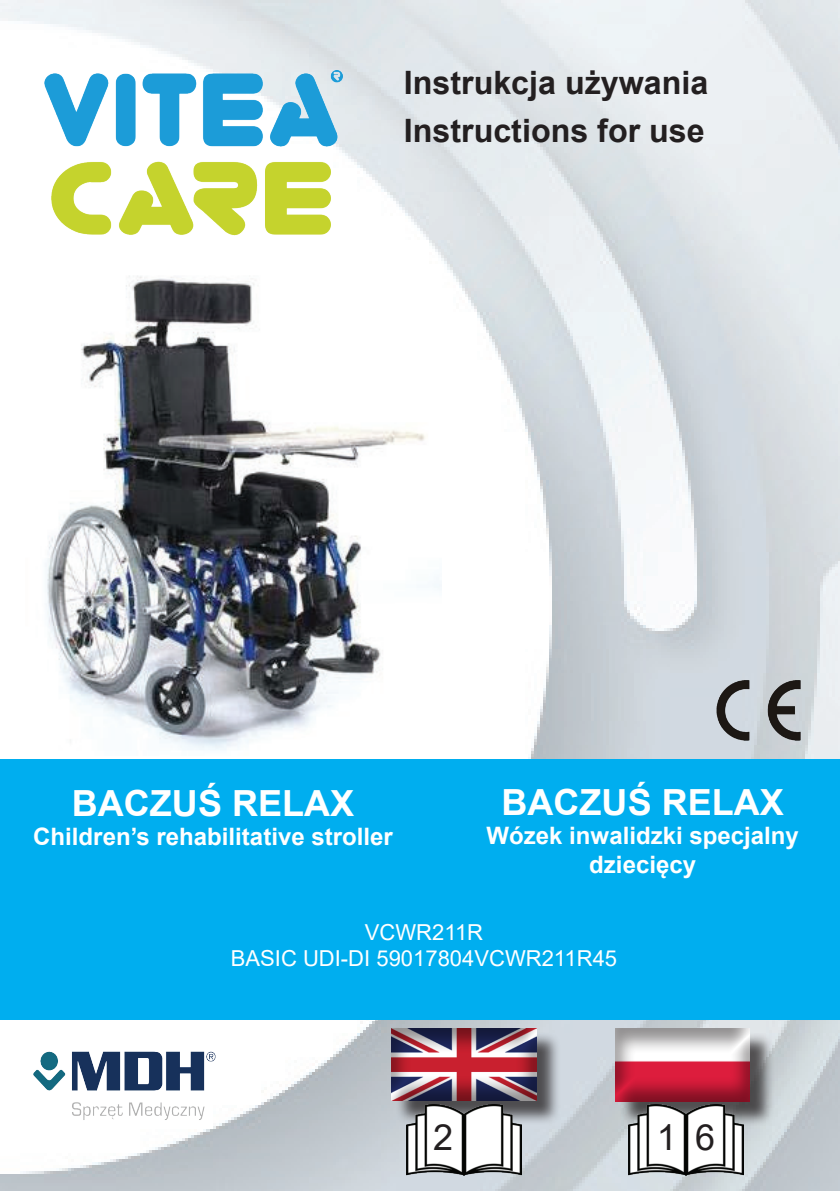
<style>
.page{position:relative;width:840px;height:1191px;background:#fff}
.page>*{position:absolute;margin:0;border:0;box-sizing:border-box;transform-origin:0 0}
.t1{font:700 36px "Arial";color:#fff}
.t2{font:36px "Arial";color:#231f20}
.t3{font:700 32.2px/48px "Arial";color:#231f20}
.t4{font:700 24px/28.8px "Arial";color:#fff;text-align:center}
.t5{font:22px/26.4px "Arial";color:#fff;text-align:center}
</style>
<div class="page">
<img style="left:0;top:0;width:839px;height:1191px">
<img style="left:45px;top:70px;width:297px;height:190px">
<img style="left:1px;top:1019px;width:246px;height:130px">
<div style="left:618px;top:1031px;width:156px;height:95px;background:#231f20;opacity:.75"></div>
<div style="left:612px;top:1025px;width:138px;height:78px;background:#231f20;opacity:.5"></div>
<div style="left:394px;top:1031px;width:167px;height:94px;background:#231f20;opacity:.75"></div>
<div style="left:388px;top:1019px;width:148px;height:86px;background:#231f20;opacity:.5"></div>
<img style="left:706px;top:660px;width:100px;height:99px">
<div style="left:0;top:759px;width:839px;height:260px;background:#00aeef"></div>
<img style="left:406px;top:1105px;width:115px;height:70px">
<img style="left:628px;top:1105px;width:115px;height:70px">
<img style="left:25px;top:264px;width:416px;height:491px">
<h2 class="t3" style="left:403px;top:59px;width:306px">Instrukcja używania<br>Instructions for use</h2>
<h1 class="t1" style="left:72px;top:778px;width:283px">BACZUŚ RELAX</h1>
<p class="t4" style="left:33px;top:822px;width:361px">Children’s rehabilitative stroller</p>
<h1 class="t1" style="left:501px;top:777px;width:283px">BACZUŚ RELAX</h1>
<p class="t4" style="left:486px;top:821px;width:314px">Wózek inwalidzki specjalny dziecięcy</p>
<p class="t5" style="left:231px;top:918px;width:387px">VCWR211R<br>BASIC UDI-DI 59017804VCWR211R45</p>
<h1 class="t2" style="left:433px;top:1112px;width:22px">2</h1>
<h1 class="t2" style="left:656px;top:1112px;width:60px">1 6</h1>
</div>
